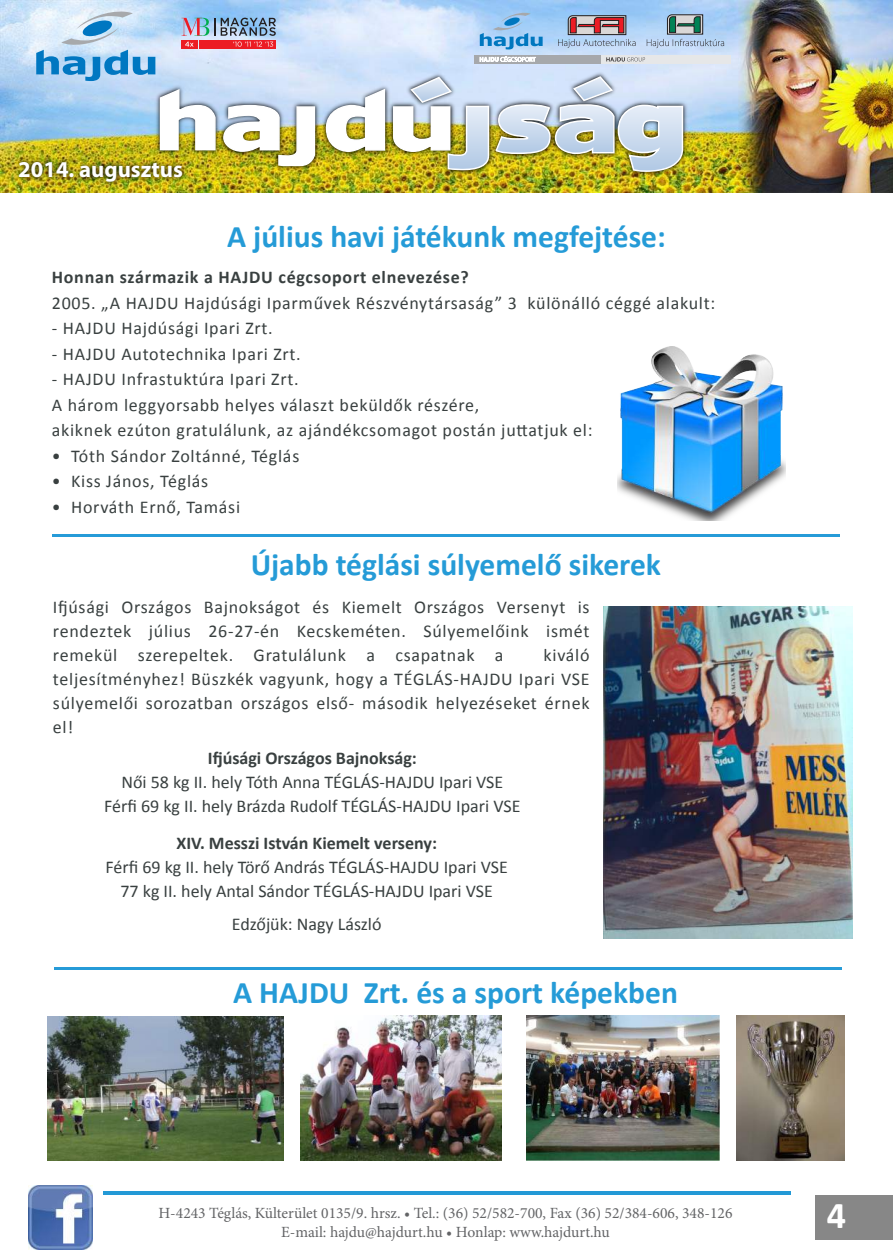
<style>
.page{position:relative;width:893px;height:1255px;background:#fff}
.page>*{position:absolute;margin:0;border:0;box-sizing:border-box;transform-origin:0 0}
.t1{font:700 38.1px "Calibri";color:#fff}
.t2{font:700 31.5px "Calibri";color:#259bd7}
.t3{font:700 22.8px "Myriad Pro";color:#fefefe}
.t4{font:18px/24px "Calibri";letter-spacing:.04em;color:#394040;text-align:justify}
.t5{font:18px/24px "Calibri";color:#394040;text-align:center}
.t6{font:700 18px "Calibri";color:#394040}
.t7{font:700 18px "Calibri";letter-spacing:.04em;color:#394040}
.t8{font:15.6px/18.8px "Minion Pro";color:#636466;text-align:center}
</style>
<div class="page">
<img style="left:0;top:0;width:893px;height:192px">
<img style="left:153px;top:83px;width:69px;height:74px">
<svg style="left:159px;top:88px;width:57px;height:63px"></svg>
<img style="left:217px;top:98px;width:70px;height:60px">
<img style="left:272px;top:100px;width:50px;height:73px">
<img style="left:222px;top:104px;width:94px;height:63px">
<img style="left:319px;top:82px;width:73px;height:77px">
<img style="left:325px;top:88px;width:61px;height:65px">
<img style="left:387px;top:100px;width:5px;height:59px">
<img style="left:404px;top:70px;width:55px;height:5px">
<img style="left:685px;top:98px;width:5px;height:81px">
<img style="left:567px;top:70px;width:53px;height:5px">
<img style="left:392px;top:75px;width:293px;height:106px">
<img style="left:12px;top:152px;width:178px;height:38px">
<hr style="left:103px;top:1191px;width:687px;height:3px;background:#2399d6">
<div style="left:815px;top:1195px;width:78px;height:44px;background:#878787"></div>
<img style="left:29px;top:1185px;width:64px;height:64px">
<svg style="left:36px;top:11px;width:119px;height:70px;background:#a2cbea"></svg>
<div style="left:474px;top:55px;width:256px;height:9px;background:#e6e7e8"></div>
<div style="left:474px;top:55px;width:127px;height:9px;background:#a6a8ab"></div>
<svg style="left:480px;top:12px;width:63px;height:37px;background:#85bbe8"></svg>
<svg style="left:647px;top:14px;width:77px;height:34px;background:#9bb8cd"></svg>
<svg style="left:480px;top:56px;width:56px;height:6px"></svg>
<svg style="left:606px;top:57px;width:39px;height:5px"></svg>
<svg style="left:558px;top:15px;width:78px;height:33px;background:#a6a0b2"></svg>
<div style="left:199px;top:40px;width:77px;height:8px;background:#ec1c24"></div>
<div style="left:182px;top:40px;width:16px;height:8px;background:#ec1c24"></div>
<svg style="left:233px;top:42px;width:40px;height:5px"></svg>
<svg style="left:185px;top:42px;width:9px;height:5px"></svg>
<svg style="left:182px;top:18px;width:94px;height:18px;background:#8699b0"></svg>
<hr style="left:52px;top:534px;width:788px;height:2px;background:#269bd8">
<img style="left:618px;top:347px;width:167px;height:174px">
<img style="left:603px;top:606px;width:249px;height:333px">
<img style="left:48px;top:1016px;width:236px;height:144px">
<hr style="left:54px;top:967px;width:787px;height:3px;background:#269bd8">
<img style="left:301px;top:1016px;width:201px;height:144px">
<img style="left:526px;top:1015px;width:193px;height:145px">
<img style="left:736px;top:1015px;width:109px;height:145px">
<p class="t3" style="left:18px;top:155px;width:166px">2014. augusztus</p>
<h2 class="t2" style="left:227px;top:216px;width:440px">A július havi játékunk megfejtése:</h2>
<p class="t7" style="left:52px;top:266px;width:419px">Honnan származik a HAJDU cégcsoport elnevezése?</p>
<p class="t4" style="left:52px;top:291px;width:665px">2005. „A HAJDU Hajdúsági Iparművek Részvénytársaság” 3 különálló céggé alakult:</p>
<p class="t4" style="left:52px;top:316px;width:223px">- HAJDU Hajdúsági Ipari Zrt.</p>
<p class="t4" style="left:52px;top:342px;width:250px">- HAJDU Autotechnika Ipari Zrt.</p>
<p class="t4" style="left:52px;top:366px;width:542px;line-height:25.5px;text-align:left">- HAJDU Infrastuktúra Ipari Zrt.<br>A három leggyorsabb helyes választ beküldők részére,<br>akiknek ezúton gratulálunk, az ajándékcsomagot postán juttatjuk el:</p>
<p class="t4" style="left:52px;top:444px;width:249px">• Tóth Sándor Zoltánné, Téglás</p>
<p class="t4" style="left:52px;top:469px;width:158px">• Kiss János, Téglás</p>
<p class="t4" style="left:52px;top:495px;width:190px">• Horváth Ernő, Tamási</p>
<h2 class="t2" style="left:251px;top:544px;width:412px">Újabb téglási súlyemelő sikerek</h2>
<p class="t4" style="left:53px;top:595px;width:538px">Ifjúsági Országos Bajnokságot és Kiemelt Országos Versenyt is rendeztek július 26-27-én Kecskeméten. Súlyemelőink ismét remekül szerepeltek. Gratulálunk a csapatnak a</p>
<p class="t4" style="left:53px;top:643px;width:538px;text-indent:491px">kiváló teljesítményhez! Büszkék vagyunk, hogy a TÉGLÁS-HAJDU Ipari VSE súlyemelői sorozatban országos első- második helyezéseket érnek el!</p>
<p class="t6" style="left:208px;top:746px;width:210px">Ifjúsági Országos Bajnokság:</p>
<p class="t5" style="left:104px;top:770px;width:418px">Női 58 kg II. hely Tóth Anna TÉGLÁS-HAJDU Ipari VSE<br>Férfi 69 kg II. hely Brázda Rudolf TÉGLÁS-HAJDU Ipari VSE</p>
<p class="t6" style="left:176px;top:832px;width:262px">XIV. Messzi István Kiemelt verseny:</p>
<p class="t5" style="left:105px;top:855px;width:404px">Férfi 69 kg II. hely Törő András TÉGLÁS-HAJDU Ipari VSE<br>77 kg II. hely Antal Sándor TÉGLÁS-HAJDU Ipari VSE</p>
<p class="t5" style="left:232px;top:912px;width:151px">Edzőjük: Nagy László</p>
<h2 class="t2" style="left:233px;top:972px;width:446px">A HAJDU Zrt. és a sport képekben</h2>
<p class="t8" style="left:158px;top:1204px;width:576px">H-4243 Téglás, Külterület 0135/9. hrsz. • Tel.: (36) 52/582-700, Fax (36) 52/384-606, 348-126<br>E-mail: hajdu@hajdurt.hu • Honlap: www.hajdurt.hu</p>
<h1 class="t1" style="left:827px;top:1191px;width:21px">4</h1>
</div>
